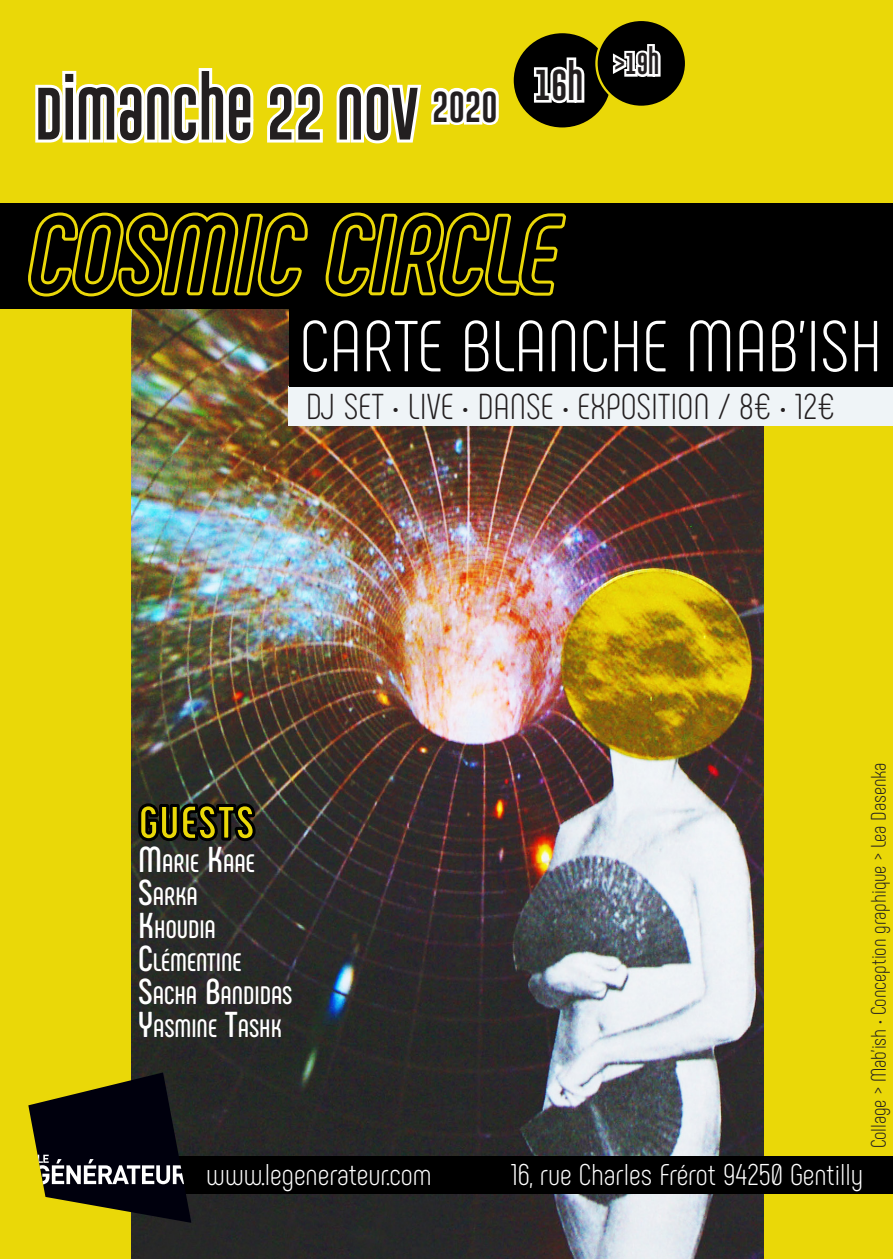
<style>
.page{position:relative;width:893px;height:1259px;background:#ead808}
.page>*{position:absolute;margin:0;border:0;box-sizing:border-box;transform-origin:0 0}
.t1{font:italic 700 108px "Phenomena";color:#000}
.t2{font:300 72px "Phenomena";color:#fff}
.t3{font:54px "Gobold Uplow";color:#231f20}
.t4{font:900 48px "Phenomena";color:#ead808}
.t5{font:300 36px "Phenomena";color:#231f20}
.t6{font:31.5px "Gobold Uplow";color:#231f20}
.t7{font:300 30px "Phenomena";color:#fff}
.t8{font:700 25.2px "Phenomena";color:#fff}
.t9{font:21.9px "Gobold Uplow";color:#231f20}
.t10{font:300 21px "Phenomena";color:#231f20}
.s1{font-size:36px}
</style>
<div class="page">
<svg style="left:35px;top:84px;width:28px;height:59px;background:#fbf7d2"></svg>
<div style="left:63px;top:85px;width:13px;height:58px;border:6px solid #fff"></div>
<div style="left:62px;top:71px;width:14px;height:14px;border:6px solid #fff"></div>
<svg style="left:73px;top:68px;width:181px;height:76px"></svg>
<svg style="left:267px;top:84px;width:56px;height:59px"></svg>
<svg style="left:336px;top:84px;width:163px;height:60px"></svg>
<div style="left:512px;top:32px;width:100px;height:97px;background:#000;border-radius:50%"></div>
<svg style="left:534px;top:57px;width:51px;height:47px"></svg>
<div style="left:511px;top:31px;width:102px;height:99px;border:3px solid #ead808;border-radius:50%"></div>
<div style="left:596px;top:20px;width:90px;height:87px;background:#000;border-radius:50%"></div>
<svg style="left:612px;top:44px;width:49px;height:33px"></svg>
<div style="left:595px;top:19px;width:92px;height:89px;border:2px solid #ead808;border-radius:50%"></div>
<img style="left:132px;top:326px;width:631px;height:933px">
<div style="left:289px;top:386px;width:604px;height:39px;background:#eff4f7"></div>
<svg style="left:137px;top:802px;width:120px;height:40px;background:#191a17"></svg>
<div style="left:289px;top:305px;width:604px;height:82px;background:#000"></div>
<div style="left:0;top:189px;width:893px;height:119px;background:#000"></div>
<svg style="left:22px;top:212px;width:286px;height:114px"></svg>
<svg style="left:325px;top:212px;width:241px;height:85px"></svg>
<div style="left:0;top:179px;width:893px;height:24px;background:#ead808"></div>
<div style="left:167px;top:1156px;width:726px;height:37px;background:#000"></div>
<svg style="left:28px;top:1072px;width:163px;height:150px"></svg>
<p class="t3" style="left:35px;top:71px;width:464px">DIMANCHE 22 NOV <sup>2020</sup></p>
<p class="t6" style="left:535px;top:60px;width:50px">16H</p>
<p class="t1" style="left:24px;top:189px;width:554px">COSMIC CIRCLE</p>
<p class="t9" style="left:614px;top:46px;width:47px">&gt;19H</p>
<p class="t2" style="left:300px;top:305px;width:584px">CARTE BLANCHE MAB’ISH</p>
<p class="t5" style="left:306px;top:386px;width:530px">DJ SET • LIVE • DANSE • EXPOSITION / 8€ • 12€</p>
<p class="t4" style="left:138px;top:791px;width:118px">GUESTS</p>
<p class="t8" style="left:138px;top:848px;width:118px"><span class="s1">M</span>ARIE <span class="s1">K</span>AAE</p>
<p class="t8" style="left:138px;top:881px;width:61px"><span class="s1">S</span>ARKA</p>
<p class="t8" style="left:138px;top:914px;width:79px"><span class="s1">K</span>HOUDIA</p>
<p class="t8" style="left:138px;top:947px;width:105px"><span class="s1">C</span>LÉMENTINE</p>
<p class="t8" style="left:138px;top:980px;width:154px"><span class="s1">S</span>ACHA <span class="s1">B</span>ANDIDAS</p>
<p class="t8" style="left:138px;top:1013px;width:143px"><span class="s1">Y</span>ASMINE <span class="s1">T</span>ASHK</p>
<p class="t7" style="left:206px;top:1157px;width:227px">www.legenerateur.com</p>
<p class="t7" style="left:511px;top:1157px;width:354px">16, rue Charles Frérot 94250 Gentilly</p>
<p class="t10" style="left:866px;top:1148px;width:387px;rotate:-90deg">Collage &gt; Mab’ish • Conception graphique &gt; Lea Dasenka</p>
</div>
